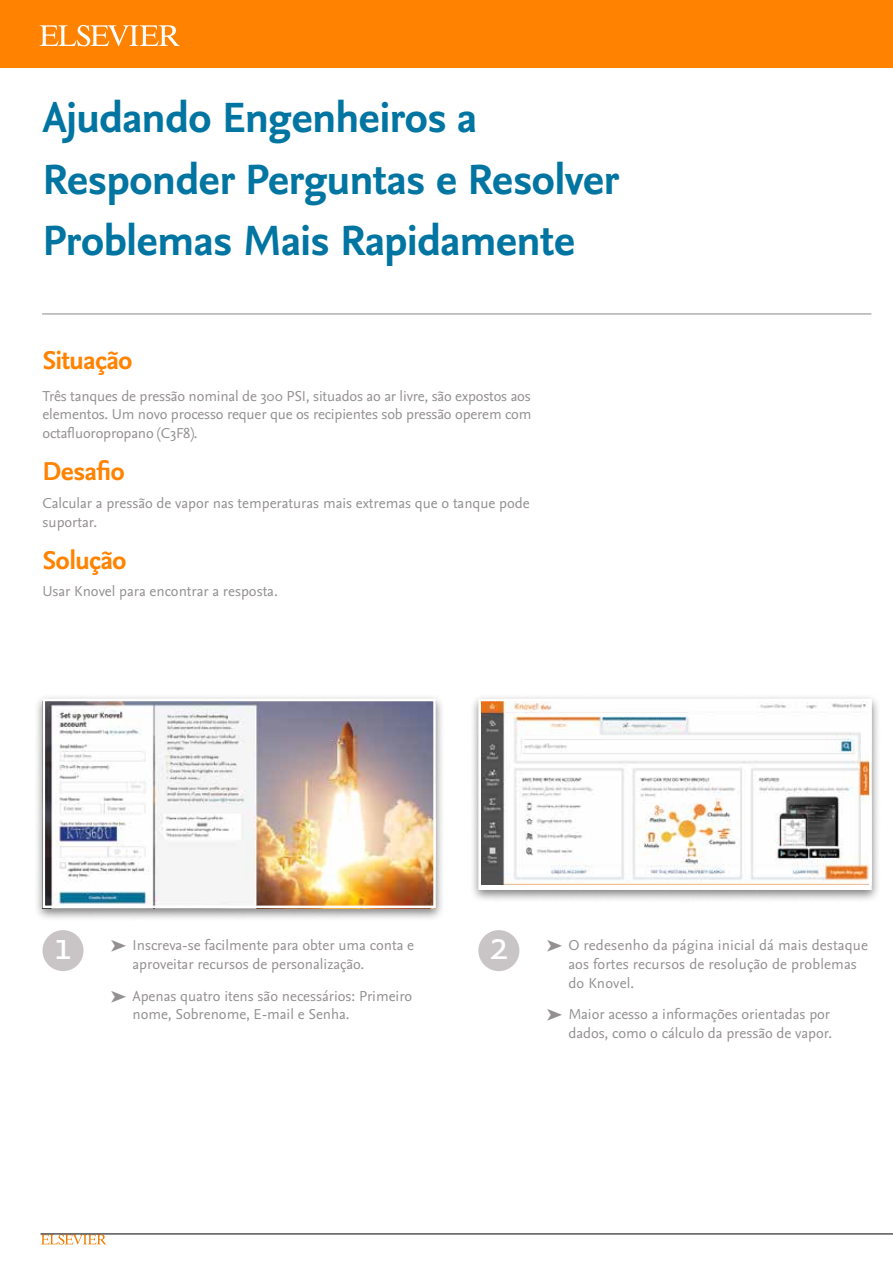
<style>
.page{position:relative;width:893px;height:1263px;background:#fff}
.page>*{position:absolute;margin:0;border:0;box-sizing:border-box;transform-origin:0 0}
.t1{font:700 44.25px/61.5px "Nexus Sans Pro";letter-spacing:-.02em;color:#0075a1}
.t2{font:42px "Nexus Sans Pro";color:#fff}
.t3{font:700 27px "Nexus Sans Pro";letter-spacing:-.025em;color:#ff8300}
.t4{font:15px/18.8px "Nexus Sans Pro";color:#949091}
</style>
<div class="page">
<hr style="left:42px;top:313px;width:829px;height:2px;background:#b3afaf">
<div style="left:43px;top:930px;width:41px;height:41px;background:#c9c5c6;border-radius:50%"></div>
<div style="left:478px;top:930px;width:41px;height:41px;background:#c9c5c6;border-radius:50%"></div>
<div style="left:33px;top:693px;width:412px;height:229px;background:#000;opacity:.5"></div>
<img style="left:47px;top:703px;width:385px;height:201px">
<div style="left:43px;top:699px;width:393px;height:209px;border:3px solid #fff"></div>
<div style="left:469px;top:693px;width:412px;height:210px;background:#000;opacity:.5"></div>
<img style="left:482px;top:703px;width:386px;height:182px">
<div style="left:478px;top:699px;width:394px;height:191px;border:3px solid #fff"></div>
<svg style="left:41px;top:1235px;width:65px;height:9px"></svg>
<div style="left:0;top:0;width:893px;height:67px;background:#ff8300"></div>
<svg style="left:40px;top:25px;width:139px;height:21px"></svg>
<hr style="left:40px;top:1234px;width:853px;height:1px;background:#000">
<h1 class="t1" style="left:43px;top:85px;width:578px">Ajudando Engenheiros a<br>Responder Perguntas e Resolver<br>Problemas Mais Rapidamente</h1>
<h3 class="t3" style="left:43px;top:340px;width:92px">Situação</h3>
<p class="t4" style="left:43px;top:386px;width:491px;text-align:justify">Três tanques de pressão nominal de 300 PSI, situados ao ar livre, são expostos aos elementos. Um novo processo requer que os recipientes sob pressão operem com octafluoropropano (C3F8).</p>
<h3 class="t3" style="left:43px;top:451px;width:84px">Desafio</h3>
<p class="t4" style="left:43px;top:493px;width:489px">Calcular a pressão de vapor nas temperaturas mais extremas que o tanque pode suportar.</p>
<h3 class="t3" style="left:43px;top:540px;width:86px">Solução</h3>
<p class="t4" style="left:43px;top:581px;width:237px">Usar Knovel para encontrar a resposta.</p>
<p class="t4" style="left:133px;top:935px;width:283px">Inscreva-se facilmente para obter uma conta e aproveitar recursos de personalização.</p>
<p class="t4" style="left:133px;top:985px;width:281px">Apenas quatro itens são necessários: Primeiro nome, Sobrenome, E-mail e Senha.</p>
<h2 class="t2" style="left:489px;top:914px;width:20px">2</h2>
<h2 class="t2" style="left:55px;top:914px;width:18px">1</h2>
<p class="t4" style="left:568px;top:935px;width:301px">O redesenho da página inicial dá mais destaque aos fortes recursos de resolução de problemas do Knovel.</p>
<p class="t4" style="left:568px;top:1004px;width:265px">Maior acesso a informações orientadas por dados, como o cálculo da pressão de vapor.</p>
</div>
